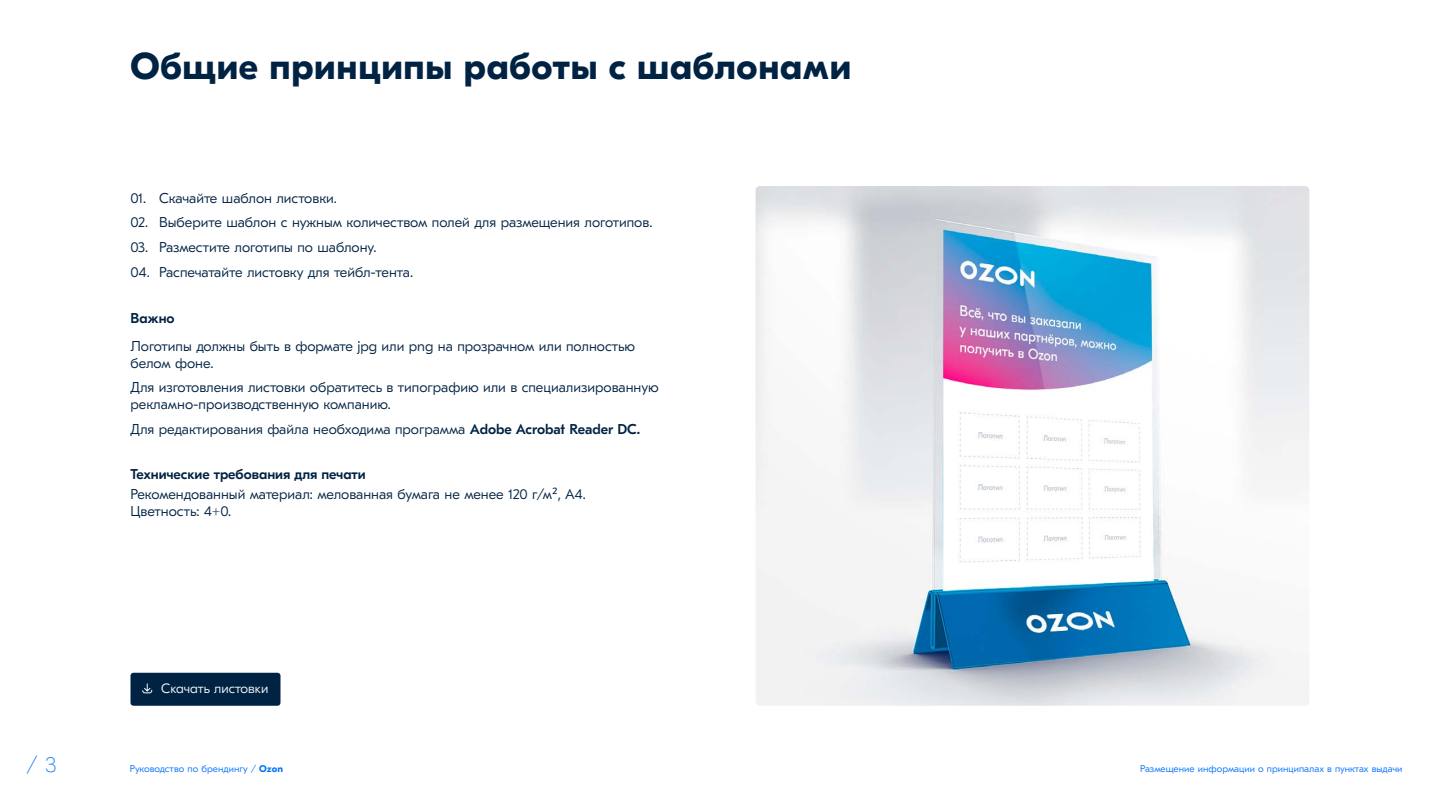
<style>
.page{position:relative;width:1440px;height:810px;background:#fff}
.page>*{position:absolute;margin:0;border:0;box-sizing:border-box;transform-origin:0 0}
.t1{font:700 37.5px "GT Eesti Pro Display";letter-spacing:.02em;color:#002243}
.t2{font:200 21.6px "GT Eesti Pro Display";color:#0071fc}
.t3{font:300 14.25px/16.5px "GT Eesti Pro Text";color:#002243}
.t4{font:500 14.25px "GT Eesti Pro Display";color:#002243}
.t5{font:300 13.5px "GT Eesti Pro Display";letter-spacing:.005em;color:#f3f6f9}
.t6{font:300 9.75px "GT Eesti Pro Text";letter-spacing:.005em;color:#0071fc}
.s1{font-weight:500}
.s2{font-weight:700}
</style>
<div class="page">
<img style="left:756px;top:186px;width:553px;height:520px">
<div style="left:130px;top:673px;width:150px;height:33px;background:#002243;border-radius:3px"></div>
<svg style="left:142px;top:683px;width:11px;height:11px"></svg>
<h1 class="t1" style="left:130px;top:45px;width:722px">Общие принципы работы с шаблонами</h1>
<p class="t3" style="left:130px;top:190px;width:208px">01. Скачайте шаблон листовки.</p>
<p class="t3" style="left:130px;top:214px;width:523px">02. Выберите шаблон с нужным количеством полей для размещения логотипов.</p>
<p class="t3" style="left:130px;top:239px;width:248px">03. Разместите логотипы по шаблону.</p>
<p class="t3" style="left:130px;top:264px;width:284px">04. Распечатайте листовку для тейбл-тента.</p>
<p class="t4" style="left:130px;top:310px;width:46px">Важно</p>
<p class="t3" style="left:130px;top:338px;width:506px">Логотипы должны быть в формате jpg или png на прозрачном или полностью белом фоне.</p>
<p class="t3" style="left:130px;top:379px;width:530px">Для изготовления листовки обратитесь в типографию или в специализированную рекламно-производственную компанию.</p>
<p class="t3" style="left:130px;top:421px;width:511px">Для редактирования файла необходима программа <span class="s1">Adobe Acrobat Reader DC.</span></p>
<p class="t4" style="left:130px;top:467px;width:237px">Технические требования для печати</p>
<p class="t3" style="left:130px;top:487px;width:457px">Рекомендованный материал: мелованная бумага не менее 120 г/м², А4.<br>Цветность: 4+0.</p>
<p class="t5" style="left:161px;top:681px;width:109px">Скачать листовки</p>
<h2 class="t2" style="left:26px;top:752px;width:32px">/ 3</h2>
<p class="t6" style="left:130px;top:763px;width:155px">Руководство по брендингу / <span class="s2">Ozon</span></p>
<p class="t6" style="left:1140px;top:763px;width:264px">Размещение информации о принципалах в пунктах выдачи</p>
</div>
